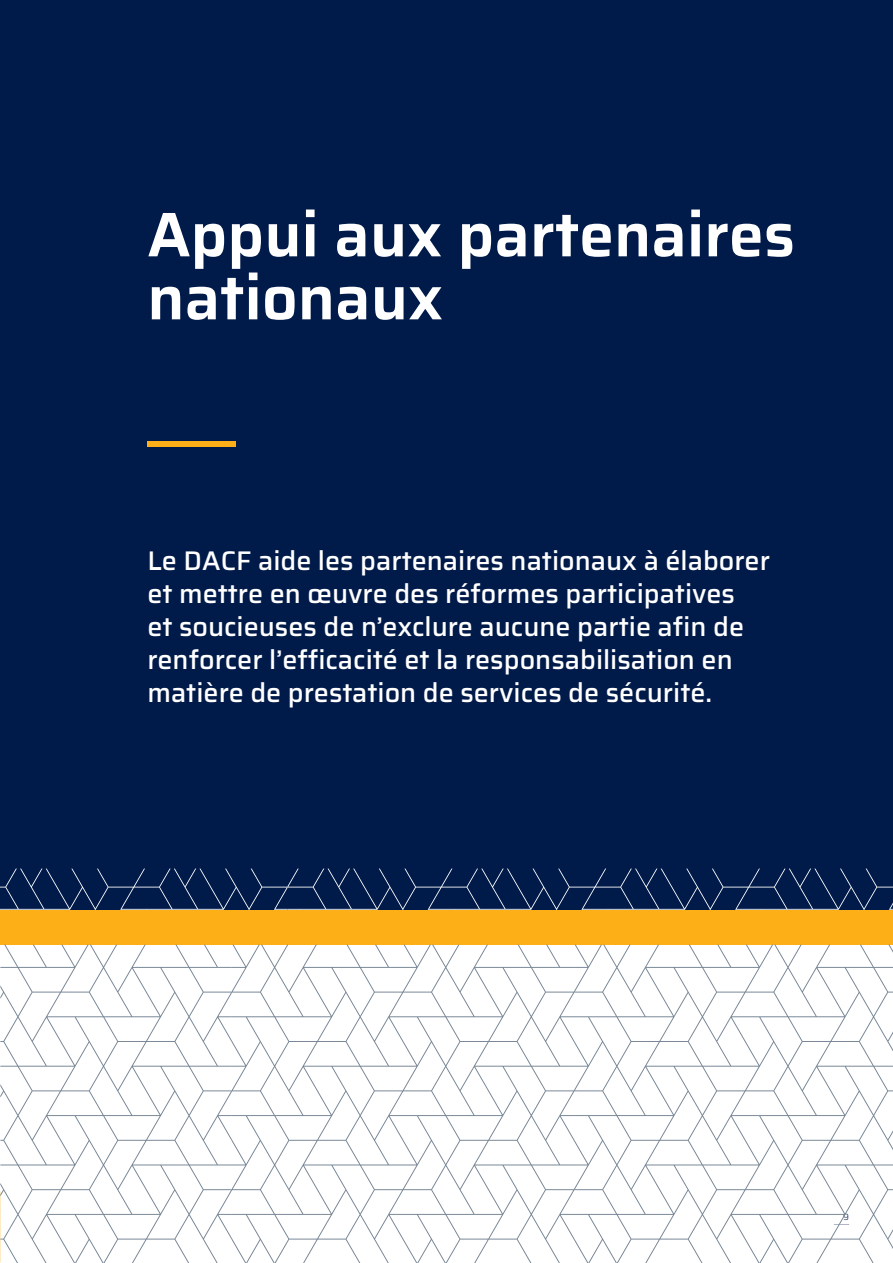
<style>
.page{position:relative;width:893px;height:1263px;background:#fff}
.page>*{position:absolute;margin:0;border:0;box-sizing:border-box;transform-origin:0 0}
.t1{font:600 63px/63px "Saira";color:#fff}
.t2{font:500 27px/33px "Saira";color:#fff}
.t3{font:300 9px "Saira";color:#001a49}
</style>
<div class="page">
<div style="left:0;top:0;width:893px;height:910px;background:#001a49"></div>
<div style="left:0;top:910px;width:893px;height:34px;background:#fcaf17"></div>
<svg style="left:0;top:868px;width:893px;height:42px"></svg>
<div style="left:147px;top:441px;width:89px;height:5px;background:#fcaf17"></div>
<svg style="left:574px;top:945px;width:319px;height:318px"></svg>
<svg style="left:232px;top:945px;width:342px;height:318px"></svg>
<svg style="left:0;top:945px;width:232px;height:318px"></svg>
<h1 class="t1" style="left:147px;top:202px;width:649px">Appui aux partenaires nationaux</h1>
<p class="t2" style="left:147px;top:543px;width:624px">Le DACF aide les partenaires nationaux à élaborer et mettre en œuvre des réformes participatives<br>et soucieuses de n’exclure aucune partie afin de renforcer l’efficacité et la responsabilisation en matière de prestation de services de sécurité.</p>
<p class="t3" style="left:843px;top:1210px;width:7px">9</p>
</div>
